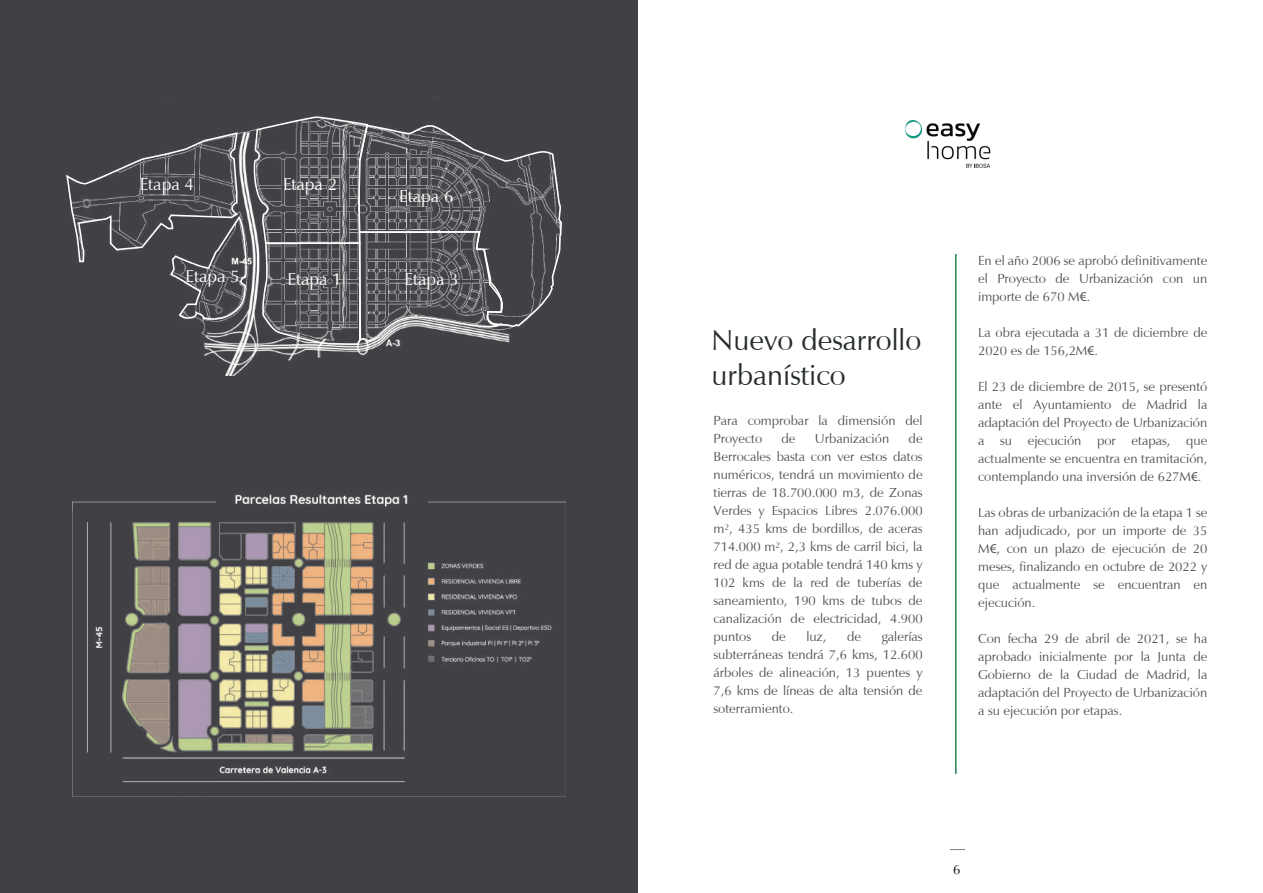
<style>
.page{position:relative;width:1263px;height:893px;background:#fff}
.page>*{position:absolute;margin:0;border:0;box-sizing:border-box;transform-origin:0 0}
.t1{font:29.85px/35.8px "Vera Humana 95";color:#262d2b}
.t2{font:17.85px "Vera Humana 95";color:#fff}
.t3{font:13.8px "Vera Humana 95";color:#0c090d}
.t4{font:13.5px/18px "Vera Humana 95";color:#525155;text-align:justify}
.s1{font-family:"Myriad Pro"}
</style>
<div class="page">
<div style="left:0;top:0;width:638px;height:893px;background:#414044"></div>
<img style="left:72px;top:494px;width:494px;height:302px">
<svg style="left:66px;top:115px;width:496px;height:239px"></svg>
<svg style="left:950px;top:849px;width:15px;height:1px"></svg>
<hr style="left:955px;top:254px;width:1px;height:520px;background:#268154">
<img style="left:905px;top:120px;width:86px;height:48px">
<h2 class="t2" style="left:140px;top:173px;width:56px">Etapa 4</h2>
<h2 class="t2" style="left:185px;top:265px;width:56px">Etapa 5</h2>
<h2 class="t2" style="left:283px;top:173px;width:56px">Etapa 2</h2>
<h2 class="t2" style="left:399px;top:185px;width:56px">Etapa 6</h2>
<h2 class="t2" style="left:287px;top:268px;width:56px">Etapa 1</h2>
<h2 class="t2" style="left:404px;top:268px;width:56px">Etapa 3</h2>
<h1 class="t1" style="left:712px;top:322px;width:211px">Nuevo desarrollo urbanístico</h1>
<p class="t4" style="left:713px;top:411px;width:211px">Para comprobar la dimensión del<br>Proyecto</p>
<p class="t4" style="left:713px;top:429px;width:211px;text-indent:195px">de Berrocales basta con ver estos datos numéricos, tendrá un movimiento de tierras de 18.700.000 m3, de Zonas Verdes y Espacios Libres 2.076.000 m², 435 kms de bordillos, de aceras 714.000 m², 2,3 kms de carril bici, la red de agua potable tendrá 140 kms y 102 kms de la red de tuberías de saneamiento, 190 kms de tubos de canalización de electricidad, 4.900 puntos</p>
<p class="t4" style="left:781px;top:429px;width:16px">de</p>
<p class="t4" style="left:815px;top:429px;width:76px">Urbanización</p>
<p class="t4" style="left:713px;top:627px;width:211px;text-indent:168px">galerías subterráneas tendrá 7,6 kms, 12.600 árboles de alineación, 13 puentes y 7,6 kms de líneas de alta tensión de soterramiento.</p>
<p class="t4" style="left:772px;top:627px;width:16px">de</p>
<p class="t4" style="left:806px;top:627px;width:21px">luz,</p>
<p class="t4" style="left:847px;top:627px;width:16px">de</p>
<p class="t4" style="left:978px;top:252px;width:231px">En el año 2006 se aprobó definitivamente el Proyecto de Urbanización con un importe de 670 M<span class="s1">€</span>.</p>
<p class="t4" style="left:978px;top:324px;width:231px">La obra ejecutada a 31 de diciembre de<br>2020 es de 156,2M<span class="s1">€</span>.</p>
<p class="t4" style="left:978px;top:378px;width:231px">El 23 de diciembre de 2015, se presentó ante el Ayuntamiento de Madrid la adaptación del Proyecto de Urbanización a su ejecución por etapas, que actualmente se encuentra en tramitación, contemplando una inversión de 627M<span class="s1">€</span>.</p>
<p class="t4" style="left:978px;top:504px;width:231px">Las obras de urbanización de la etapa 1 se han adjudicado, por un importe de 35<br>M<span class="s1">€</span>, con un plazo de ejecución de 20 meses, finalizando en octubre de 2022 y que actualmente se encuentran en ejecución.</p>
<p class="t4" style="left:978px;top:630px;width:231px">Con fecha 29 de abril de 2021, se ha aprobado inicialmente por la Junta de Gobierno de la Ciudad de Madrid, la adaptación del Proyecto de Urbanización a su ejecución por etapas.</p>
<p class="t3" style="left:953px;top:861px;width:9px">6</p>
</div>
